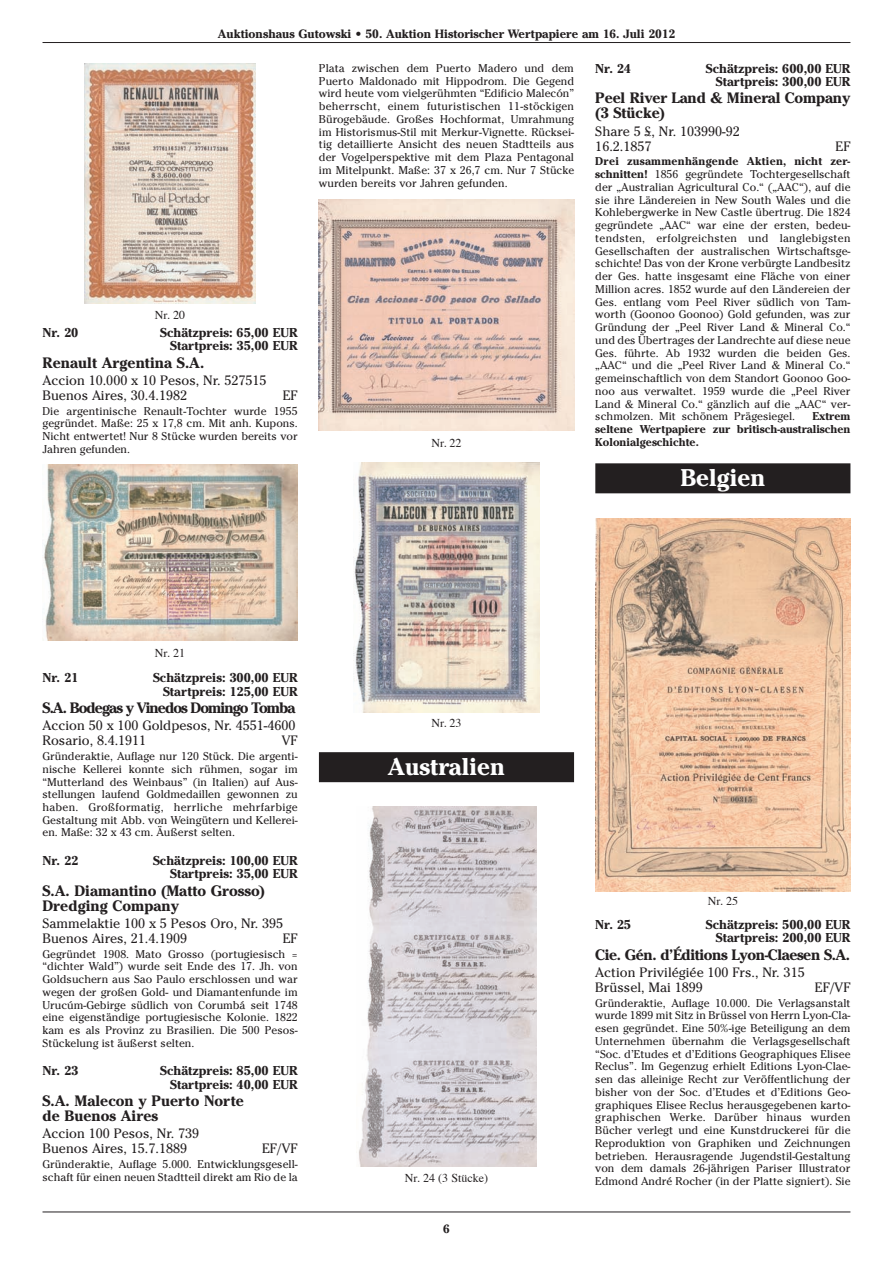
<style>
.page{position:relative;width:893px;height:1263px;background:#fff}
.page>*{position:absolute;margin:0;border:0;box-sizing:border-box;transform-origin:0 0}
.t1{font:700 24px "Cheltenham";color:#fff}
.t2{font:700 15px/15px "Cheltenham";color:#231f20}
.t3{font:700 15px "Cheltenham";letter-spacing:-.03em;color:#231f20}
.t4{font:700 15px "Cheltenham";letter-spacing:-.06em;color:#231f20}
.t5{font:13.5px/15px "Cheltenham";color:#231f20}
.t6{font:700 12.75px/13.5px "Cheltenham";color:#231f20;text-align:right}
.t7{font:700 12px "Cheltenham";color:#231f20}
.t8{font:12px "Times";color:#231f20}
.t9{font:11.25px/12.8px "Cheltenham";color:#231f20;text-align:justify}
.t10{font:700 11.25px/12.8px "Cheltenham";color:#231f20;text-align:justify}
.s1{font-weight:700}
</style>
<div class="page">
<div style="left:319px;top:752px;width:255px;height:30px;background:#231f20"></div>
<div style="left:595px;top:463px;width:255px;height:30px;background:#231f20"></div>
<hr style="left:43px;top:42px;width:807px;height:1px;background:#231f20">
<hr style="left:43px;top:1211px;width:807px;height:1px;background:#231f20">
<img style="left:85px;top:64px;width:171px;height:240px">
<img style="left:43px;top:465px;width:255px;height:176px">
<img style="left:319px;top:199px;width:255px;height:232px">
<img style="left:354px;top:462px;width:185px;height:250px">
<img style="left:359px;top:806px;width:177px;height:361px">
<img style="left:595px;top:519px;width:255px;height:372px">
<p class="t7" style="left:218px;top:30px;width:459px">Auktionshaus Gutowski • 50. Auktion Historischer Wertpapiere am 16. Juli 2012</p>
<p class="t8" style="left:155px;top:310px;width:32px">Nr. 20</p>
<p class="t6" style="left:43px;top:327px;width:37px">Nr. 20</p>
<p class="t6" style="left:160px;top:327px;width:139px">Schätzpreis: 65,00 EUR<br>Startpreis: 35,00 EUR</p>
<h2 class="t2" style="left:43px;top:356px;width:163px">Renault Argentina S.A.</h2>
<p class="t5" style="left:43px;top:372px;width:226px">Accion 10.000 x 10 Pesos, Nr. 527515<br>Buenos Aires, 30.4.1982</p>
<p class="t5" style="left:283px;top:387px;width:16px">EF</p>
<p class="t9" style="left:43px;top:404px;width:257px">Die argentinische Renault-Tochter wurde 1955 gegründet. Maße: 25 x 17,8 cm. Mit anh. Kupons.<br>Nicht entwertet! Nur 8 Stücke wurden bereits vor Jahren gefunden.</p>
<p class="t9" style="left:319px;top:62px;width:257px">Plata zwischen dem Puerto Madero und dem Puerto Maldonado mit Hippodrom. Die Gegend wird heute vom vielgerühmten “Edificio Malecón” beherrscht, einem futuristischen 11-stöckigen Bürogebäude. Großes Hochformat, Umrahmung im Historismus-Stil mit Merkur-Vignette. Rücksei&shy;tig detaillierte Ansicht des neuen Stadtteils aus der Vogelperspektive mit dem Plaza Pentagonal im Mitelpunkt. Maße: 37 x 26,7 cm. Nur 7 Stücke wurden bereits vor Jahren gefunden.</p>
<p class="t8" style="left:431px;top:438px;width:32px">Nr. 22</p>
<p class="t6" style="left:595px;top:63px;width:37px">Nr. 24</p>
<p class="t6" style="left:706px;top:63px;width:146px">Schätzpreis: 600,00 EUR<br>Startpreis: 300,00 EUR</p>
<h2 class="t2" style="left:595px;top:92px;width:257px">Peel River Land &amp; Mineral Company (3 Stücke)</h2>
<p class="t5" style="left:595px;top:123px;width:146px">Share 5 £, Nr. 103990-92<br>16.2.1857</p>
<p class="t5" style="left:836px;top:138px;width:16px">EF</p>
<p class="t9" style="left:595px;top:155px;width:257px"><span class="s1">Drei zusammenhängende Aktien, nicht zer&shy;schnitten!</span> 1856 gegründete Tochtergesellschaft der „Australian Agricultural Co.“ („AAC“), auf die sie ihre Ländereien in New South Wales und die Kohlebergwerke in New Castle übertrug. Die 1824 gegründete „AAC“ war eine der ersten, bedeu&shy;tendsten, erfolgreichsten und langlebigsten Gesellschaften der australischen Wirtschaftsge&shy;schichte! Das von der Krone verbürgte Landbesitz der Ges. hatte insgesamt eine Fläche von einer Million acres. 1852 wurde auf den Ländereien der Ges. entlang vom Peel River südlich von Tam&shy;worth (Goonoo Goonoo) Gold gefunden, was zur Gründung der „Peel River Land &amp; Mineral Co.“ und des Übertrages der Landrechte auf diese neue Ges. führte. Ab 1932 wurden die beiden Ges. „AAC“ und die „Peel River Land &amp; Mineral Co.“ gemeinschaftlich von dem Standort Goonoo Goo&shy;noo aus verwaltet. 1959 wurde die „Peel River Land &amp; Mineral Co.“ gänzlich auf die „AAC“ ver&shy;schmolzen. Mit schönem Prägesiegel.</p>
<p class="t10" style="left:595px;top:411px;width:257px;text-indent:217px">Extrem seltene Wertpapiere zur britisch-australischen Kolonialgeschichte.</p>
<h1 class="t1" style="left:680px;top:469px;width:86px">Belgien</h1>
<p class="t8" style="left:155px;top:648px;width:32px">Nr. 21</p>
<p class="t6" style="left:43px;top:672px;width:37px">Nr. 21</p>
<p class="t6" style="left:153px;top:672px;width:146px">Schätzpreis: 300,00 EUR<br>Startpreis: 125,00 EUR</p>
<h2 class="t4" style="left:43px;top:702px;width:255px">S.A. Bodegas y Vinedos Domingo Tomba</h2>
<p class="t5" style="left:43px;top:718px;width:254px">Accion 50 x 100 Goldpesos, Nr. 4551-4600<br>Rosario, 8.4.1911</p>
<p class="t5" style="left:282px;top:733px;width:17px">VF</p>
<p class="t9" style="left:43px;top:750px;width:257px">Gründeraktie, Auflage nur 120 Stück. Die argenti&shy;nische Kellerei konnte sich rühmen, sogar im “Mutterland des Weinbaus” (in Italien) auf Aus&shy;stellungen laufend Goldmedaillen gewonnen zu haben. Großformatig, herrliche mehrfarbige Gestaltung mit Abb. von Weingütern und Kellerei&shy;en. Maße: 32 x 43 cm. Äußerst selten.</p>
<p class="t6" style="left:43px;top:855px;width:37px">Nr. 22</p>
<p class="t6" style="left:153px;top:855px;width:146px">Schätzpreis: 100,00 EUR<br>Startpreis: 35,00 EUR</p>
<h2 class="t2" style="left:43px;top:884px;width:224px">S.A. Diamantino (Matto Grosso)<br>Dredging Company</h2>
<p class="t5" style="left:43px;top:915px;width:242px">Sammelaktie 100 x 5 Pesos Oro, Nr. 395<br>Buenos Aires, 21.4.1909</p>
<p class="t5" style="left:283px;top:930px;width:16px">EF</p>
<p class="t9" style="left:43px;top:947px;width:257px">Gegründet 1908. Mato Grosso (portugiesisch = “dichter Wald”) wurde seit Ende des 17. Jh. von Goldsuchern aus Sao Paulo erschlossen und war wegen der großen Gold- und Diamantenfunde im Urucúm-Gebirge südlich von Corumbá seit 1748 eine eigenständige portugiesische Kolonie. 1822 kam es als Provinz zu Brasilien. Die 500 Pesos-Stückelung ist äußerst selten.</p>
<p class="t6" style="left:43px;top:1065px;width:37px">Nr. 23</p>
<p class="t6" style="left:160px;top:1065px;width:139px">Schätzpreis: 85,00 EUR<br>Startpreis: 40,00 EUR</p>
<h2 class="t2" style="left:43px;top:1095px;width:203px">S.A. Malecon y Puerto Norte de Buenos Aires</h2>
<p class="t5" style="left:43px;top:1126px;width:158px">Accion 100 Pesos, Nr. 739<br>Buenos Aires, 15.7.1889</p>
<p class="t5" style="left:262px;top:1141px;width:37px">EF/VF</p>
<p class="t9" style="left:43px;top:1157px;width:257px">Gründeraktie, Auflage 5.000. Entwicklungsgesell&shy;schaft für einen neuen Stadtteil direkt am Rio de la</p>
<p class="t8" style="left:431px;top:718px;width:32px">Nr. 23</p>
<h1 class="t1" style="left:388px;top:758px;width:119px">Australien</h1>
<p class="t8" style="left:405px;top:1173px;width:85px">Nr. 24 (3 Stücke)</p>
<p class="t7" style="left:443px;top:1225px;width:8px">6</p>
<p class="t8" style="left:708px;top:896px;width:32px">Nr. 25</p>
<p class="t6" style="left:595px;top:919px;width:37px">Nr. 25</p>
<p class="t6" style="left:706px;top:919px;width:146px">Schätzpreis: 500,00 EUR<br>Startpreis: 200,00 EUR</p>
<h2 class="t3" style="left:595px;top:949px;width:256px">Cie. Gén. d’Éditions Lyon-Claesen S.A.</h2>
<p class="t5" style="left:595px;top:964px;width:211px">Action Privilégiée 100 Frs., Nr. 315<br>Brüssel, Mai 1899</p>
<p class="t5" style="left:815px;top:979px;width:37px">EF/VF</p>
<p class="t9" style="left:595px;top:996px;width:257px">Gründeraktie, Auflage 10.000. Die Verlagsanstalt wurde 1899 mit Sitz in Brüssel von Herrn Lyon-Cla&shy;esen gegründet. Eine 50%-ige Beteiligung an dem Unternehmen übernahm die Verlagsgesellschaft “Soc. d’Etudes et d’Editions Geographiques Elisee Reclus”. Im Gegenzug erhielt Editions Lyon-Clae&shy;sen das alleinige Recht zur Veröffentlichung der bisher von der Soc. d’Etudes et d’Editions Geo&shy;graphiques Elisee Reclus herausgegebenen karto&shy;graphischen Werke. Darüber hinaus wurden Bücher verlegt und eine Kunstdruckerei für die Reproduktion von Graphiken und Zeichnungen betrieben. Herausragende Jugendstil-Gestaltung von dem damals 26-jährigen Pariser Illustrator Edmond André Rocher (in der Platte signiert). Sie</p>
</div>
